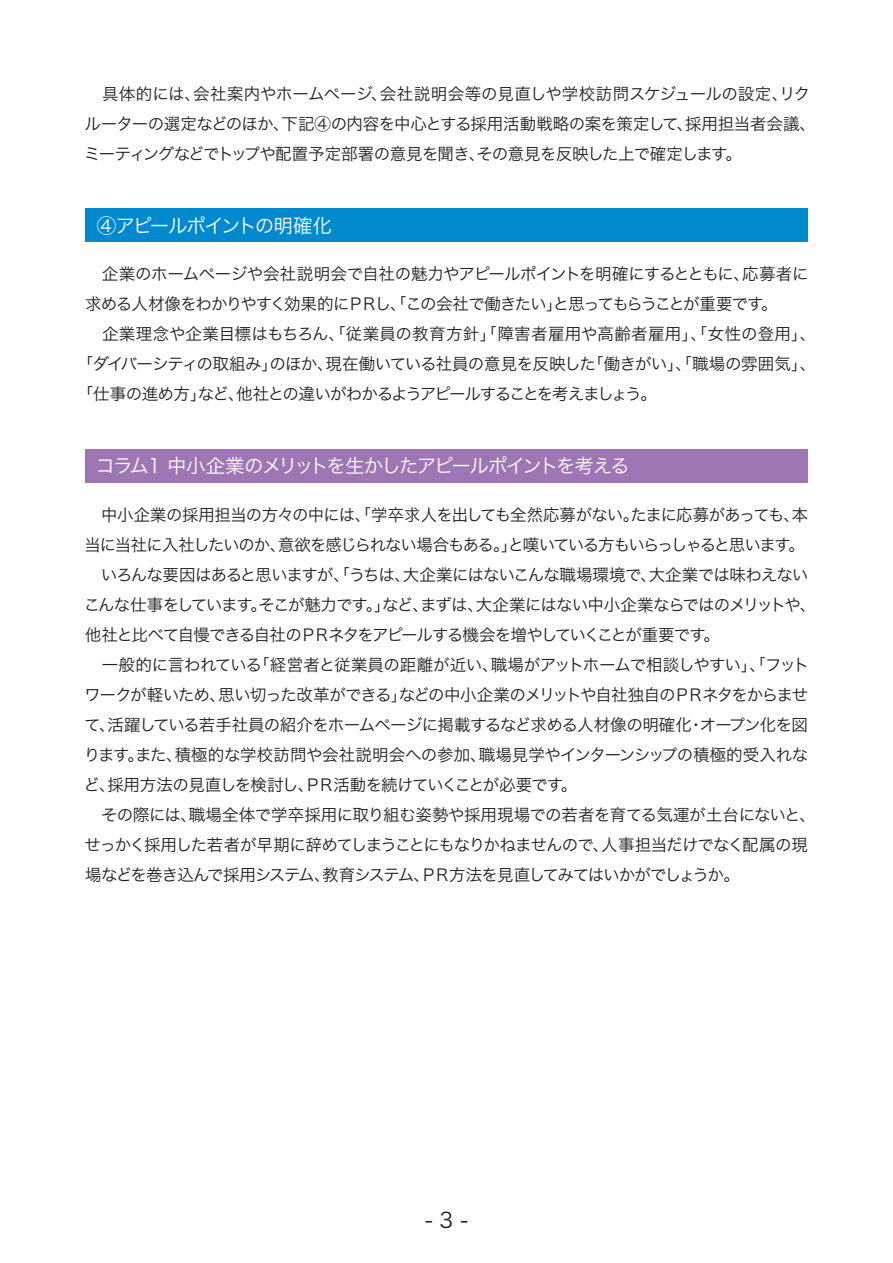
<style>
.page{position:relative;width:893px;height:1263px;background:#fff}
.page>*{position:absolute;margin:0;border:0;box-sizing:border-box;transform-origin:0 0}
.t1{font:21px "Hira Kaku Pro W3";color:#231f20}
.t2{font:19.5px "Hira Kaku Pro W3";letter-spacing:-.09em;color:#fff}
.t3{font:16.5px/30px "Hira Kaku Pro W3";letter-spacing:-.045em;color:#231f20}
.t4{font:16.5px "Hira Kaku Pro W3";letter-spacing:.01em;color:#231f20}
.t5{font:16.5px "Hira Kaku Pro W3";letter-spacing:-.075em;color:#231f20}
.t6{font:16.5px "Hira Kaku Pro W3";letter-spacing:-.08em;color:#231f20}
</style>
<div class="page">
<div style="left:85px;top:208px;width:723px;height:34px;background:#0089cf"></div>
<div style="left:85px;top:449px;width:723px;height:33px;background:#9e76b3"></div>
<p class="t3" style="left:84px;top:77px;width:734px">　具体的には、会社案内やホームページ、会社説明会等の見直しや学校訪問スケジュールの設定、リクルーターの選定などのほか、下記④の内容を中心とする採用活動戦略の案を策定して、採用担当者会議、ミーティングなどでトップや配置予定部署の意見を聞き、その意見を反映した上で確定します。</p>
<p class="t2" style="left:97px;top:208px;width:237px">④アピールポイントの明確化</p>
<p class="t3" style="left:85px;top:258px;width:725px">　企業のホームページや会社説明会で自社の魅力やアピールポイントを明確にするとともに、応募者に</p>
<p class="t5" style="left:85px;top:289px;width:694px">求める人材像をわかりやすく効果的にＰＲし、「この会社で働きたい」と思ってもらうことが重要です。</p>
<p class="t4" style="left:85px;top:319px;width:733px">　企業理念や企業目標はもちろん、「従業員の教育方針」「障害者雇用や高齢者雇用」、「女性の登用」、</p>
<p class="t3" style="left:77px;top:348px;width:741px">「ダイバーシティの取組み」のほか、現在働いている社員の意見を反映した「働きがい」、「職場の雰囲気」、</p>
<p class="t6" style="left:77px;top:379px;width:582px">「仕事の進め方」など、他社との違いがわかるようアピールすることを考えましょう。</p>
<p class="t2" style="left:96px;top:449px;width:535px">コラム1 中小企業のメリットを生かしたアピールポイントを考える</p>
<p class="t3" style="left:84px;top:499px;width:734px">　中小企業の採用担当の方々の中には、「学卒求人を出しても全然応募がない。たまに応募があっても、本当に当社に入社したいのか、意欲を感じられない場合もある。」と嘆いている方もいらっしゃると思います。　いろんな要因はあると思いますが、「うちは、大企業にはないこんな職場環境で、大企業では味わえないこんな仕事をしています。そこが魅力です。」など、まずは、大企業にはない中小企業ならではのメリットや、他社と比べて自慢できる自社のＰＲネタをアピールする機会を増やしていくことが重要です。<br>　一般的に言われている「経営者と従業員の距離が近い、職場がアットホームで相談しやすい」、「フットワークが軽いため、思い切った改革ができる」などの中小企業のメリットや自社独自のＰＲネタをからませて、活躍している若手社員の紹介をホームページに掲載するなど求める人材像の明確化・オープン化を図ります。また、積極的な学校訪問や会社説明会への参加、職場見学やインターンシップの積極的受入れなど、採用方法の見直しを検討し、ＰＲ活動を続けていくことが必要です。<br>　その際には、職場全体で学卒採用に取り組む姿勢や採用現場での若者を育てる気運が土台にないと、せっかく採用した若者が早期に辞めてしまうことにもなりかねませんので、人事担当だけでなく配属の現場などを巻き込んで採用システム、教育システム、ＰＲ方法を見直してみてはいかがでしょうか。</p>
<p class="t1" style="left:425px;top:1201px;width:44px">- 3 -</p>
</div>
